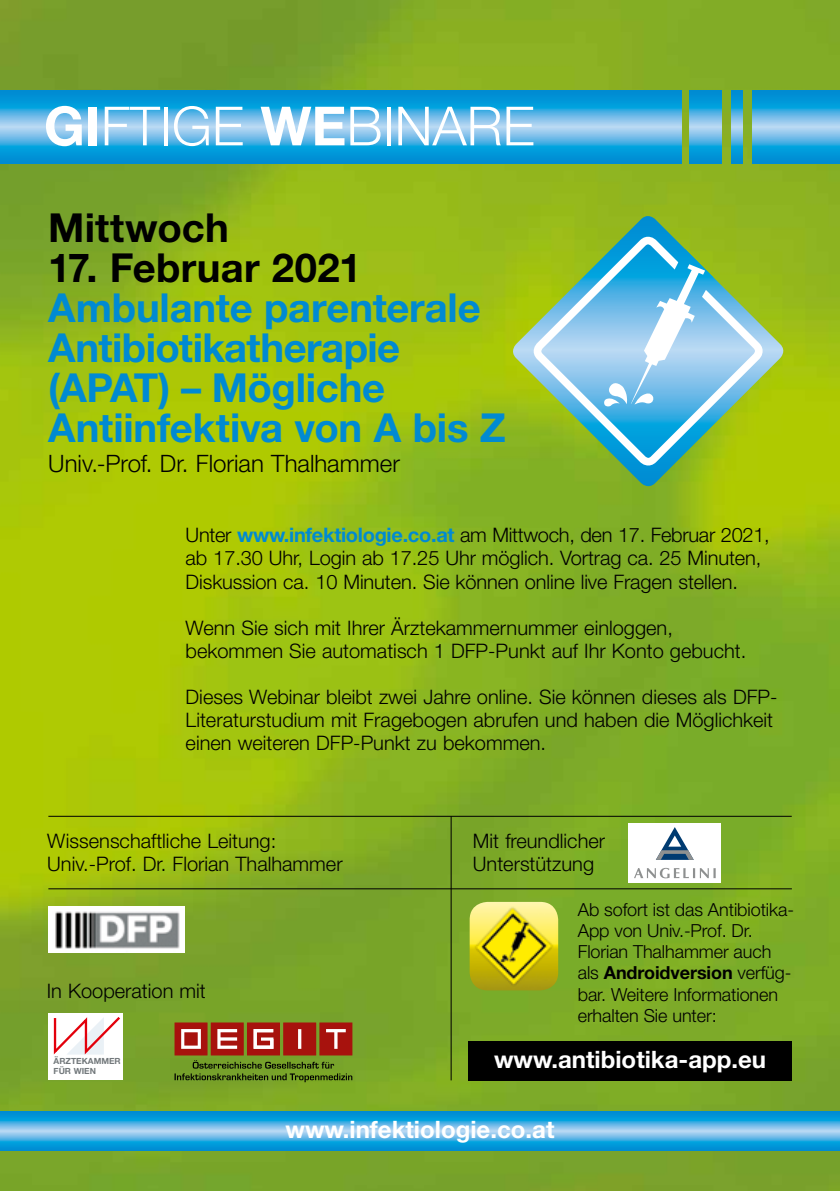
<style>
.page{position:relative;width:840px;height:1191px;background:#fff}
.page>*{position:absolute;margin:0;border:0;box-sizing:border-box;transform-origin:0 0}
.t1{font:300 54px "Helvetica Neue LT Std";color:#fff}
.t2{font:700 40px/40px "Helvetica Neue LT Std";letter-spacing:-.01em;color:#008ad2}
.t3{font:700 40px "Helvetica Neue LT Std";letter-spacing:.005em;color:#000}
.t4{font:700 24px "Helvetica Neue LT Std";color:#fff}
.t5{font:300 24px "Helvetica Neue LT Std";color:#000}
.t6{font:300 20px/23px "Helvetica Neue LT Std";color:#000}
.t7{font:300 18px/21px "Helvetica Neue LT Std";letter-spacing:-.005em;color:#000}
.t8{font:700 8.4px/10.2px "Helvetica Neue LT Std";color:#72787b}
.s1{font-weight:700}
.s2{font-weight:700;color:#008ad2}
</style>
<div class="page">
<img style="left:0;top:0;width:839px;height:1191px">
<svg style="left:0;top:91px;width:680px;height:72px;background:#3dabe1"></svg>
<svg style="left:689px;top:91px;width:31px;height:72px;background:#3dabe1"></svg>
<svg style="left:731px;top:91px;width:10px;height:72px"></svg>
<svg style="left:752px;top:91px;width:87px;height:72px;background:#3dabe1"></svg>
<svg style="left:509px;top:216px;width:277px;height:274px;background:#94bb25"></svg>
<svg style="left:527px;top:232px;width:240px;height:239px;background:#8ac181"></svg>
<svg style="left:603px;top:249px;width:109px;height:157px"></svg>
<svg style="left:0;top:1111px;width:839px;height:39px;background:#3eabe1"></svg>
<hr style="left:48px;top:816px;width:743px;height:1px;background:#000">
<hr style="left:48px;top:888px;width:743px;height:1px;background:#000">
<svg style="left:174px;top:1022px;width:178px;height:60px;background:#8d612c"></svg>
<div style="left:48px;top:1013px;width:75px;height:67px;background:#fff"></div>
<svg style="left:53px;top:1012px;width:69px;height:43px"></svg>
<div style="left:468px;top:1040px;width:323px;height:40px;background:#000"></div>
<img style="left:469px;top:902px;width:89px;height:88px">
<hr style="left:450px;top:816px;width:1px;height:264px;background:#000">
<div style="left:627px;top:823px;width:93px;height:59px;background:#fff"></div>
<svg style="left:656px;top:827px;width:37px;height:33px"></svg>
<svg style="left:634px;top:868px;width:81px;height:10px"></svg>
<div style="left:48px;top:906px;width:137px;height:46px;background:#fff"></div>
<img style="left:55px;top:911px;width:125px;height:38px">
<h1 class="t1" style="left:44px;top:93px;width:492px"><span class="s1">GI</span>FTIGE <span class="s1">WE</span>BINARE</h1>
<h2 class="t3" style="left:48px;top:203px;width:182px">Mittwoch</h2>
<h2 class="t3" style="left:48px;top:243px;width:314px">17. Februar 2021</h2>
<h2 class="t2" style="left:48px;top:287px;width:459px">Ambulante parenterale<br>Antibiotikatherapie (APAT) – Mögliche<br>Antiinfektiva von A bis Z</h2>
<p class="t5" style="left:48px;top:449px;width:353px">Univ.-Prof. Dr. Florian Thalhammer</p>
<p class="t6" style="left:185px;top:523px;width:585px">Unter <span class="s2">www.infektiologie.co.at</span> am Mittwoch, den 17. Februar 2021, ab 17.30 Uhr, Login ab 17.25 Uhr möglich. Vortrag ca. 25 Minuten,<br>Diskussion ca. 10 Minuten. Sie können online live Fragen stellen.</p>
<p class="t6" style="left:185px;top:615px;width:562px">Wenn Sie sich mit Ihrer Ärztekammernummer einloggen, bekommen Sie automatisch 1 DFP-Punkt auf Ihr Konto gebucht.</p>
<p class="t6" style="left:185px;top:684px;width:593px">Dieses Webinar bleibt zwei Jahre online. Sie können dieses als DFP-<br>Literaturstudium mit Fragebogen abrufen und haben die Möglichkeit einen weiteren DFP-Punkt zu bekommen.</p>
<p class="t6" style="left:47px;top:829px;width:297px">Wissenschaftliche Leitung:<br>Univ.-Prof. Dr. Florian Thalhammer</p>
<p class="t6" style="left:472px;top:829px;width:134px">Mit freundlicher<br>Unterstützung</p>
<p class="t6" style="left:47px;top:978px;width:160px">In Kooperation mit</p>
<p class="t7" style="left:577px;top:899px;width:217px">Ab sofort ist das Antibiotika-<br>App von Univ.-Prof. Dr.<br>Florian Thalhammer auch als <span class="s1">Androidversion</span> verfüg&shy;bar. Weitere Informationen erhalten Sie unter:</p>
<p class="t8" style="left:54px;top:1055px;width:68px">ÄRZTEKAMMER<br>FÜR WIEN</p>
<p class="t4" style="left:493px;top:1044px;width:273px">www.antibiotika-app.eu</p>
<p class="t4" style="left:285px;top:1114px;width:270px">www.infektiologie.co.at</p>
</div>
